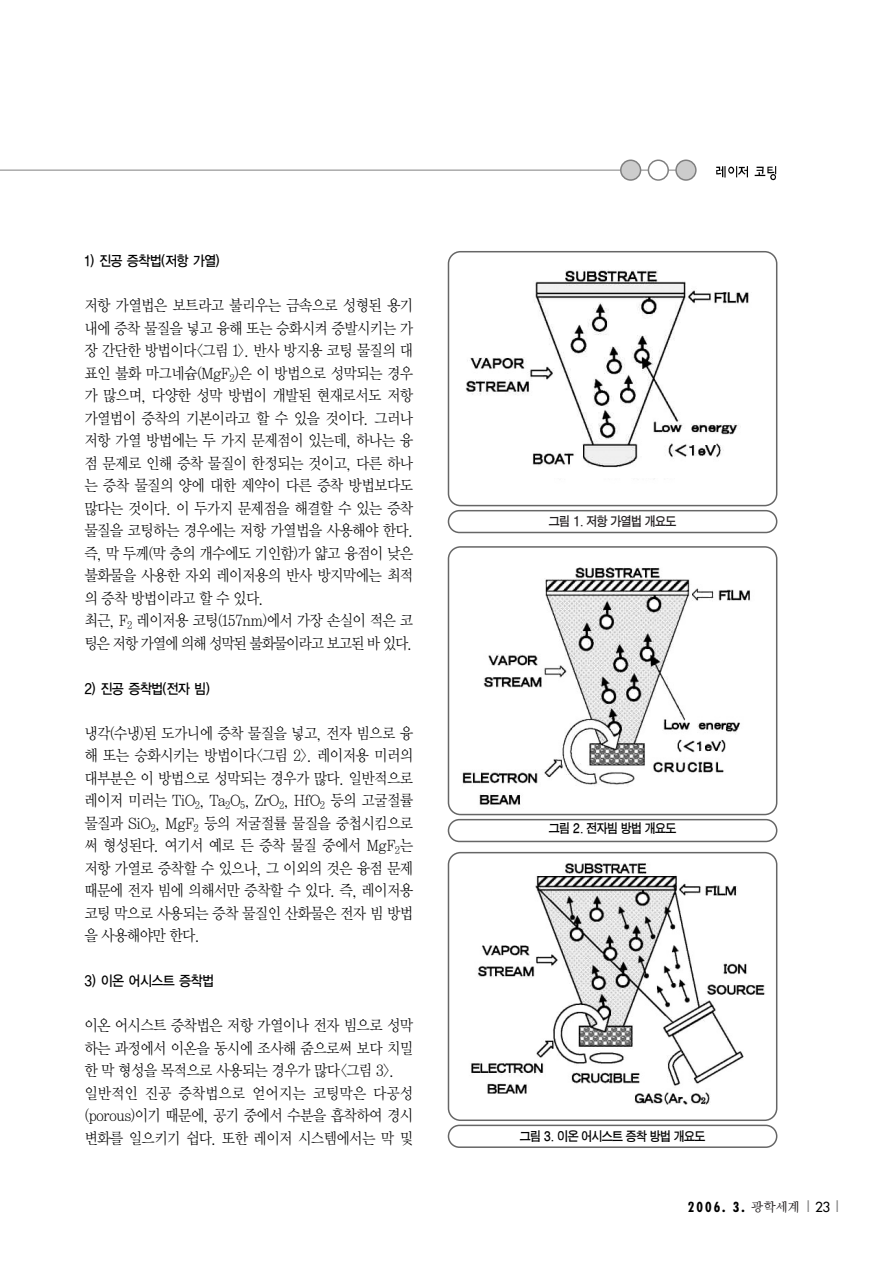
<style>
.page{position:relative;width:893px;height:1262px;background:#fff}
.page>*{position:absolute;margin:0;border:0;box-sizing:border-box;transform-origin:0 0}
.t1{font:15.75px/22.5px "Y Mj O12";letter-spacing:-.095em;color:#000;scale:.9 1}
.t2{font:14.25px "YGO13";letter-spacing:-.11em;color:#000;scale:.9 1}
.t3{font:700 condensed 13.5px "Futura";color:#000}
.t4{font:12.75px "SM Ago T";letter-spacing:-.105em;color:#000;scale:.9 1}
.t5{font:12.75px "SM Ago T";letter-spacing:-.105em;color:#231f20;scale:.9 1}
.s1{font-family:"Sand Sw M";font-weight:400;font-stretch:normal;color:#231f20}
.s2{font-weight:400;font-stretch:normal;color:#808080}
.s3{font-weight:400;font-stretch:normal}
</style>
<div class="page">
<hr style="left:0;top:170px;width:688px;height:1px;background:#808080">
<div style="left:620px;top:160px;width:20px;height:20px;background:#ccc;border-radius:50%"></div>
<div style="left:620px;top:159px;width:21px;height:22px;border:2px solid #808080;border-radius:50%"></div>
<div style="left:648px;top:160px;width:20px;height:20px;background:#fff;border-radius:50%"></div>
<div style="left:647px;top:159px;width:22px;height:22px;border:2px solid #808080;border-radius:50%"></div>
<div style="left:676px;top:160px;width:19px;height:20px;background:#ccc;border-radius:50%"></div>
<div style="left:675px;top:159px;width:21px;height:22px;border:2px solid #808080;border-radius:50%"></div>
<img style="left:716px;top:166px;width:10px;height:12px">
<img style="left:728px;top:166px;width:7px;height:8px">
<img style="left:736px;top:166px;width:12px;height:12px">
<img style="left:754px;top:166px;width:23px;height:15px">
<img style="left:450px;top:253px;width:326px;height:246px">
<div style="left:447px;top:251px;width:330px;height:255px;border:2px solid #666;border-radius:12px"></div>
<div style="left:447px;top:510px;width:330px;height:23px;border:2px solid #666;border-radius:11px"></div>
<img style="left:449px;top:547px;width:327px;height:266px;border-radius:11px">
<div style="left:447px;top:546px;width:330px;height:269px;border:2px solid #666;border-radius:12px"></div>
<div style="left:447px;top:819px;width:330px;height:23px;border:2px solid #666;border-radius:11px"></div>
<img style="left:449px;top:853px;width:327px;height:266px;border-radius:11px">
<div style="left:447px;top:852px;width:330px;height:269px;border:2px solid #666;border-radius:12px"></div>
<div style="left:447px;top:1124px;width:330px;height:24px;border:2px solid #666;border-radius:11px"></div>
<p class="t2" style="left:84px;top:254px;width:153px">1) 진공 증착법(저항 가열)</p>
<p class="t1" style="left:84px;top:295px;width:368px">저항 가열법은 보트라고 불리우는 금속으로 성형된 용기 내에 증착 물질을 넣고 융해 또는 승화시켜 증발시키는 가 장 간단한 방법이다&lt;그림 1&gt;. 반사 방지용 코팅 물질의 대 표인 불화 마그네슘(MgF<sub>2</sub>)은 이 방법으로 성막되는 경우 가 많으며, 다양한 성막 방법이 개발된 현재로서도 저항 가열법이 증착의 기본이라고 할 수 있을 것이다. 그러나 저항 가열 방법에는 두 가지 문제점이 있는데, 하나는 융 점 문제로 인해 증착 물질이 한정되는 것이고, 다른 하나 는 증착 물질의 양에 대한 제약이 다른 증착 방법보다도 많다는 것이다. 이 두가지 문제점을 해결할 수 있는 증착 물질을 코팅하는 경우에는 저항 가열법을 사용해야 한다. 즉, 막 두께(막 층의 개수에도 기인함)가 얇고 융점이 낮은 불화물을 사용한 자외 레이저용의 반사 방지막에는 최적 의 증착 방법이라고 할 수 있다.<br>최근, F<sub>2</sub> 레이저용 코팅(157nm)에서 가장 손실이 적은 코 팅은 저항 가열에 의해 성막된 불화물이라고 보고된 바 있다.</p>
<p class="t2" style="left:84px;top:682px;width:142px">2) 진공 증착법(전자 빔)</p>
<p class="t1" style="left:84px;top:722px;width:368px;text-align:justify">냉각(수냉)된 도가니에 증착 물질을 넣고, 전자 빔으로 융 해 또는 승화시키는 방법이다&lt;그림 2&gt;. 레이저용 미러의 대부분은 이 방법으로 성막되는 경우가 많다. 일반적으로 레이저 미러는 TiO<sub>2</sub>, Ta<sub>2</sub>O<sub>5</sub>, ZrO<sub>2</sub>, HfO<sub>2</sub> 등의 고굴절률 물질과 SiO<sub>2</sub>, MgF<sub>2</sub> 등의 저굴절률 물질을 중첩시킴으로 써 형성된다. 여기서 예로 든 증착 물질 중에서 MgF<sub>2</sub>는 저항 가열로 증착할 수 있으나, 그 이외의 것은 융점 문제 때문에 전자 빔에 의해서만 증착할 수 있다. 즉, 레이저용 코팅 막으로 사용되는 증착 물질인 산화물은 전자 빔 방법 을 사용해야만 한다.</p>
<p class="t2" style="left:84px;top:974px;width:146px">3) 이온 어시스트 증착법</p>
<p class="t1" style="left:84px;top:1015px;width:368px">이온 어시스트 증착법은 저항 가열이나 전자 빔으로 성막 하는 과정에서 이온을 동시에 조사해 줌으로써 보다 치밀 한 막 형성을 목적으로 사용되는 경우가 많다&lt;그림 3&gt;. 일반적인 진공 증착법으로 얻어지는 코팅막은 다공성 (porous)이기 때문에, 공기 중에서 수분을 흡착하여 경시 변화를 일으키기 쉽다. 또한 레이저 시스템에서는 막 및</p>
<p class="t5" style="left:548px;top:515px;width:144px">그림 1. 저항 가열법 개요도</p>
<p class="t4" style="left:548px;top:822px;width:144px">그림 2. 전자빔 방법 개요도</p>
<p class="t4" style="left:519px;top:1130px;width:208px">그림 3. 이온 어시스트 증착 방법 개요도</p>
<p class="t3" style="left:688px;top:1200px;width:155px">2006. 3. <span class="s1">광학세계</span> <span class="s2">|</span> <span class="s3">23</span><span class="s2">|</span></p>
</div>
